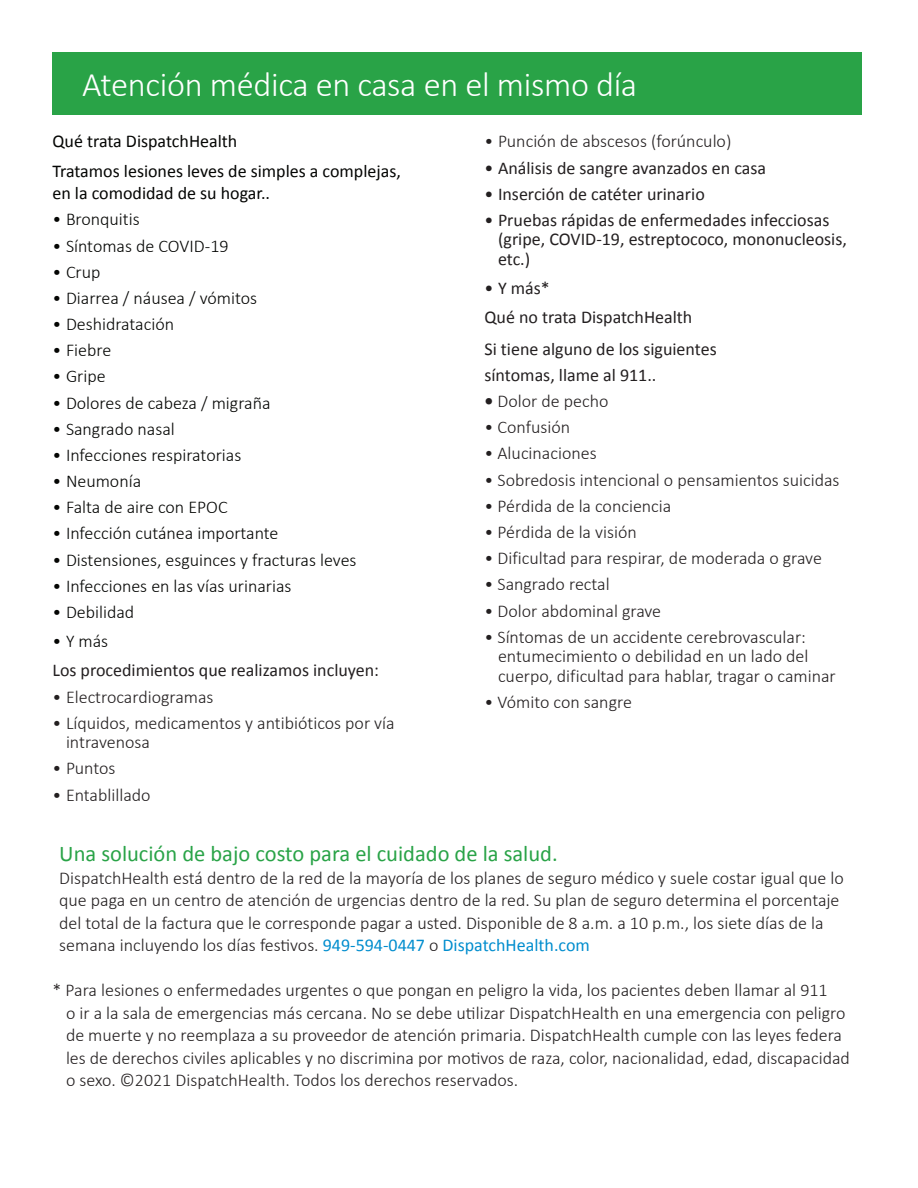
<style>
.page{position:relative;width:918px;height:1188px;background:#fff}
.page>*{position:absolute;margin:0;border:0;box-sizing:border-box;transform-origin:0 0}
.t1{font:300 34.5px "Calibri";letter-spacing:-.01em;color:#fff}
.t2{font:22.5px "Calibri";color:#29a347}
.t3{font:300 18px/22.5px "Calibri";color:#231f20}
.t4{font:300 18px "Calibri";color:#040503}
.t5{font:18px/19.4px "Calibri";color:#231f20}
.t6{font:18px/29.2px "Calibri";color:#040503}
.s1{font-weight:400;font-size:22.5px;color:#29a347}
.s2{font-weight:700}
.s3{font-weight:400;color:#008dce}
</style>
<div class="page">
<div style="left:52px;top:52px;width:810px;height:63px;background:#29a347"></div>
<h1 class="t1" style="left:82px;top:64px;width:709px">Atención médica en casa en el mismo día <span class="s1">Office of patient</span></h1>
<p class="t6" style="left:52px;top:126px;width:350px">Qué trata DispatchHealth<br>Tratamos lesiones leves de simples a complejas,</p>
<p class="t6" style="left:52px;top:178px;width:219px">en la comodidad de su hogar..</p>
<p class="t4" style="left:52px;top:208px;width:89px">• Bronquitis</p>
<p class="t4" style="left:52px;top:234px;width:178px">• Síntomas de COVID-19</p>
<p class="t4" style="left:52px;top:261px;width:50px">• Crup</p>
<p class="t4" style="left:52px;top:287px;width:206px">• Diarrea / náusea / vómitos</p>
<p class="t4" style="left:52px;top:313px;width:123px">• Deshidratación</p>
<p class="t4" style="left:52px;top:339px;width:60px">• Fiebre</p>
<p class="t4" style="left:52px;top:365px;width:55px">• Gripe</p>
<p class="t4" style="left:52px;top:391px;width:220px">• Dolores de cabeza / migraña</p>
<p class="t4" style="left:52px;top:418px;width:124px">• Sangrado nasal</p>
<p class="t4" style="left:52px;top:444px;width:190px">• Infecciones respiratorias</p>
<p class="t4" style="left:52px;top:470px;width:90px">• Neumonía</p>
<p class="t4" style="left:52px;top:496px;width:177px">• Falta de aire con EPOC</p>
<p class="t4" style="left:52px;top:522px;width:227px">• Infección cutánea importante</p>
<p class="t4" style="left:52px;top:548px;width:306px">• Distensiones, esguinces y fracturas leves</p>
<p class="t4" style="left:52px;top:575px;width:241px">• Infecciones en las vías urinarias</p>
<p class="t4" style="left:52px;top:601px;width:83px">• Debilidad</p>
<p class="t4" style="left:52px;top:630px;width:57px">• Y más</p>
<p class="t5" style="left:52px;top:660px;width:328px">Los procedimientos que realizamos incluyen:</p>
<p class="t3" style="left:52px;top:685px;width:163px">• Electrocardiogramas</p>
<p class="t3" style="left:66px;top:713px;width:330px;line-height:19.4px;text-indent:-14px">• Líquidos, medicamentos y antibióticos por vía intravenosa</p>
<p class="t3" style="left:52px;top:757px;width:65px">• Puntos</p>
<p class="t3" style="left:52px;top:783px;width:100px">• Entablillado</p>
<p class="t3" style="left:484px;top:130px;width:248px">• Punción de abscesos (forúnculo)</p>
<p class="t5" style="left:484px;top:157px;width:283px">• Análisis de sangre avanzados en casa</p>
<p class="t5" style="left:484px;top:184px;width:222px">• Inserción de catéter urinario</p>
<p class="t5" style="left:498px;top:210px;width:350px;text-indent:-14px">• Pruebas rápidas de enfermedades infecciosas (gripe, COVID-19, estreptococo, mononucleosis, etc.)</p>
<p class="t5" style="left:484px;top:273px;width:209px;line-height:29.2px">• Y más*<br>Qué no trata DispatchHealth</p>
<p class="t5" style="left:484px;top:336px;width:234px;line-height:25.5px">Si tiene alguno de los siguientes síntomas, llame al 911..</p>
<p class="t3" style="left:485px;top:390px;width:125px"><span class="s2">•</span> Dolor de pecho</p>
<p class="t3" style="left:485px;top:416px;width:87px">• Confusión</p>
<p class="t3" style="left:485px;top:442px;width:114px">• Alucinaciones</p>
<p class="t3" style="left:485px;top:468px;width:357px">• Sobredosis intencional o pensamientos suicidas</p>
<p class="t3" style="left:485px;top:494px;width:188px">• Pérdida de la conciencia</p>
<p class="t3" style="left:485px;top:521px;width:154px">• Pérdida de la visión</p>
<p class="t3" style="left:485px;top:547px;width:339px">• Dificultad para respirar, de moderada o grave</p>
<p class="t3" style="left:485px;top:573px;width:127px">• Sangrado rectal</p>
<p class="t3" style="left:485px;top:599px;width:178px">• Dolor abdominal grave</p>
<p class="t3" style="left:498px;top:627px;width:339px;line-height:19.4px;text-indent:-14px">• Síntomas de un accidente cerebrovascular: entumecimiento o debilidad en un lado del cuerpo, dificultad para hablar, tragar o caminar</p>
<p class="t3" style="left:485px;top:690px;width:149px">• Vómito con sangre</p>
<p class="t2" style="left:59px;top:838px;width:500px">Una solución de bajo costo para el cuidado de la salud.</p>
<p class="t3" style="left:59px;top:867px;width:786px">DispatchHealth está dentro de la red de la mayoría de los planes de seguro médico y suele costar igual que lo que paga en un centro de atención de urgencias dentro de la red. Su plan de seguro determina el porcentaje del total de la factura que le corresponde pagar a usted. Disponible de 8 a.m. a 10 p.m., los siete días de la semana incluyendo los días festivos. <span class="s3">949-594-0447</span> o <span class="s3">DispatchHealth.com</span></p>
<p class="t3" style="left:66px;top:979px;width:785px;text-indent:-13px">* Para lesiones o enfermedades urgentes o que pongan en peligro la vida, los pacientes deben llamar al 911<br>o ir a la sala de emergencias más cercana. No se debe utilizar DispatchHealth en una emergencia con peligro de muerte y no reemplaza a su proveedor de atención primaria. DispatchHealth cumple con las leyes federa les de derechos civiles aplicables y no discrimina por motivos de raza, color, nacionalidad, edad, discapacidad o sexo. ©2021 DispatchHealth. Todos los derechos reservados.</p>
</div>
